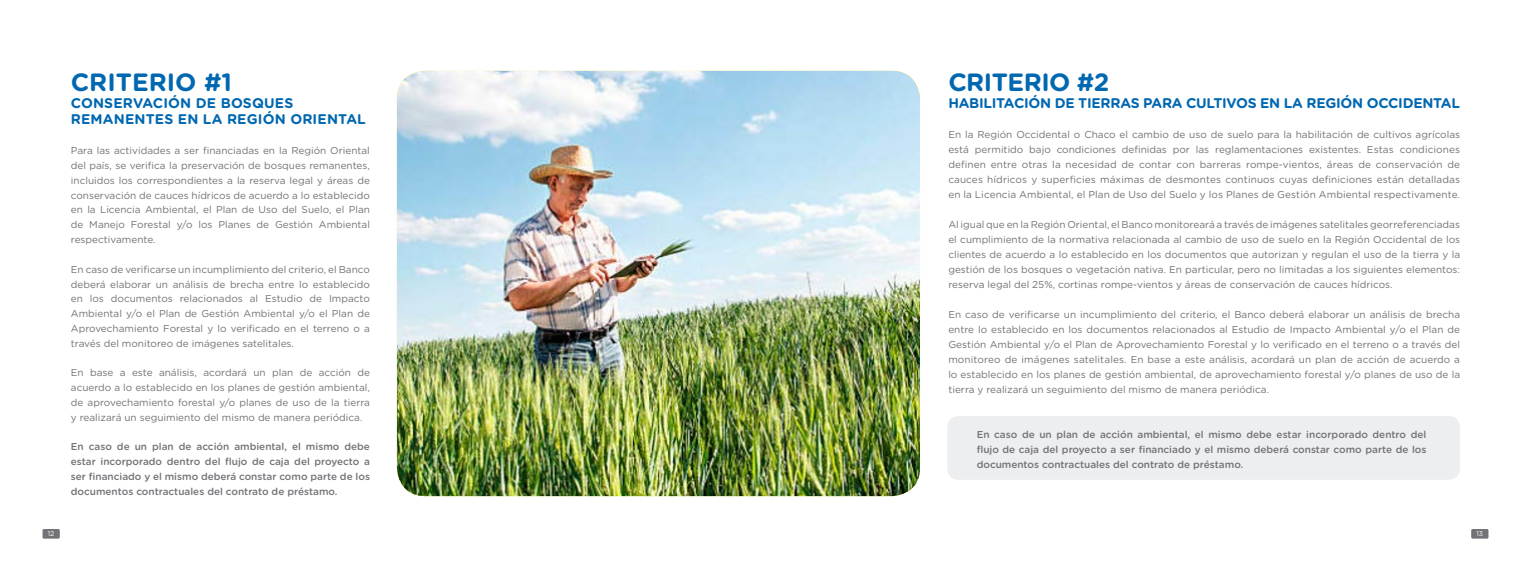
<style>
.page{position:relative;width:1531px;height:567px;background:#fff}
.page>*{position:absolute;margin:0;border:0;box-sizing:border-box;transform-origin:0 0}
.t1{font:700 25px "Gotham Rounded";letter-spacing:-.01em;color:#0067b1}
.t2{font:700 14px "Gotham Rounded";letter-spacing:-.02em;color:#0067b1}
.t3{font:700 14px/16.8px "Gotham Rounded";letter-spacing:.01em;color:#0067b1}
.t4{font:10px/14.8px "Gotham Rounded";color:#727277;text-align:justify}
.t5{font:500 10px/14.8px "Gotham Rounded";color:#727277;text-align:justify}
.t6{font:7px "Gotham Rounded";color:#fff}
</style>
<div class="page">
<div style="left:1471px;top:529px;width:17px;height:10px;background:#727277"></div>
<div style="left:43px;top:529px;width:17px;height:10px;background:#727277"></div>
<div style="left:947px;top:416px;width:513px;height:64px;background:#edeef0;border-radius:11px"></div>
<img style="left:397px;top:71px;width:523px;height:425px">
<h1 class="t1" style="left:71px;top:64px;width:163px">CRITERIO #1</h1>
<h2 class="t3" style="left:71px;top:94px;width:296px">CONSERVACIÓN DE BOSQUES<br>REMANENTES EN LA REGIÓN ORIENTAL</h2>
<p class="t4" style="left:71px;top:143px;width:301px">Para las actividades a ser financiadas en la Región Oriental del país, se verifica la preservación de bosques remanentes, incluidos los correspondientes a la reserva legal y áreas de conservación de cauces hídricos de acuerdo a lo establecido en la Licencia Ambiental, el Plan de Uso del Suelo, el Plan de Manejo Forestal y/o los Planes de Gestión Ambiental respectivamente.</p>
<p class="t4" style="left:71px;top:261px;width:301px">En caso de verificarse un incumplimiento del criterio, el Banco deberá elaborar un análisis de brecha entre lo establecido en los documentos relacionados al Estudio de Impacto Ambiental y/o el Plan de Gestión Ambiental y/o el Plan de Aprovechamiento Forestal y lo verificado en el terreno o a través del monitoreo de imágenes satelitales.</p>
<p class="t4" style="left:71px;top:365px;width:301px">En base a este análisis, acordará un plan de acción de acuerdo a lo establecido en los planes de gestión ambiental, de aprovechamiento forestal y/o planes de uso de la tierra y realizará un seguimiento del mismo de manera periódica.</p>
<p class="t5" style="left:71px;top:439px;width:301px">En caso de un plan de acción ambiental, el mismo debe estar incorporado dentro del flujo de caja del proyecto a ser financiado y el mismo deberá constar como parte de los documentos contractuales del contrato de préstamo.</p>
<h1 class="t1" style="left:948px;top:64px;width:163px">CRITERIO #2</h1>
<h2 class="t2" style="left:948px;top:92px;width:513px">HABILITACIÓN DE TIERRAS PARA CULTIVOS EN LA REGIÓN OCCIDENTAL</h2>
<p class="t4" style="left:948px;top:126px;width:513px">En la Región Occidental o Chaco el cambio de uso de suelo para la habilitación de cultivos agrícolas está permitido bajo condiciones definidas por las reglamentaciones existentes. Estas condiciones definen entre otras la necesidad de contar con barreras rompe-vientos, áreas de conservación de cauces hídricos y superficies máximas de desmontes continuos cuyas definiciones están detalladas en la Licencia Ambiental, el Plan de Uso del Suelo y los Planes de Gestión Ambiental respectivamente.</p>
<p class="t4" style="left:948px;top:216px;width:513px">Al igual que en la Región Oriental, el Banco monitoreará a través de imágenes satelitales georreferenciadas el cumplimiento de la normativa relacionada al cambio de uso de suelo en la Región Occidental de los clientes de acuerdo a lo establecido en los documentos que autorizan y regulan el uso de la tierra y la gestión de los bosques o vegetación nativa. En particular, pero no limitadas a los siguientes elementos: reserva legal del 25%, cortinas rompe-vientos y áreas de conservación de cauces hídricos.</p>
<p class="t4" style="left:948px;top:306px;width:513px">En caso de verificarse un incumplimiento del criterio, el Banco deberá elaborar un análisis de brecha entre lo establecido en los documentos relacionados al Estudio de Impacto Ambiental y/o el Plan de Gestión Ambiental y/o el Plan de Aprovechamiento Forestal y lo verificado en el terreno o a través del monitoreo de imágenes satelitales. En base a este análisis, acordará un plan de acción de acuerdo a lo establecido en los planes de gestión ambiental, de aprovechamiento forestal y/o planes de uso de la tierra y realizará un seguimiento del mismo de manera periódica.</p>
<p class="t5" style="left:977px;top:426px;width:451px">En caso de un plan de acción ambiental, el mismo debe estar incorporado dentro del flujo de caja del proyecto a ser financiado y el mismo deberá constar como parte de los documentos contractuales del contrato de préstamo.</p>
<p class="t6" style="left:48px;top:528px;width:8px">12</p>
<p class="t6" style="left:1476px;top:528px;width:8px">13</p>
</div>
